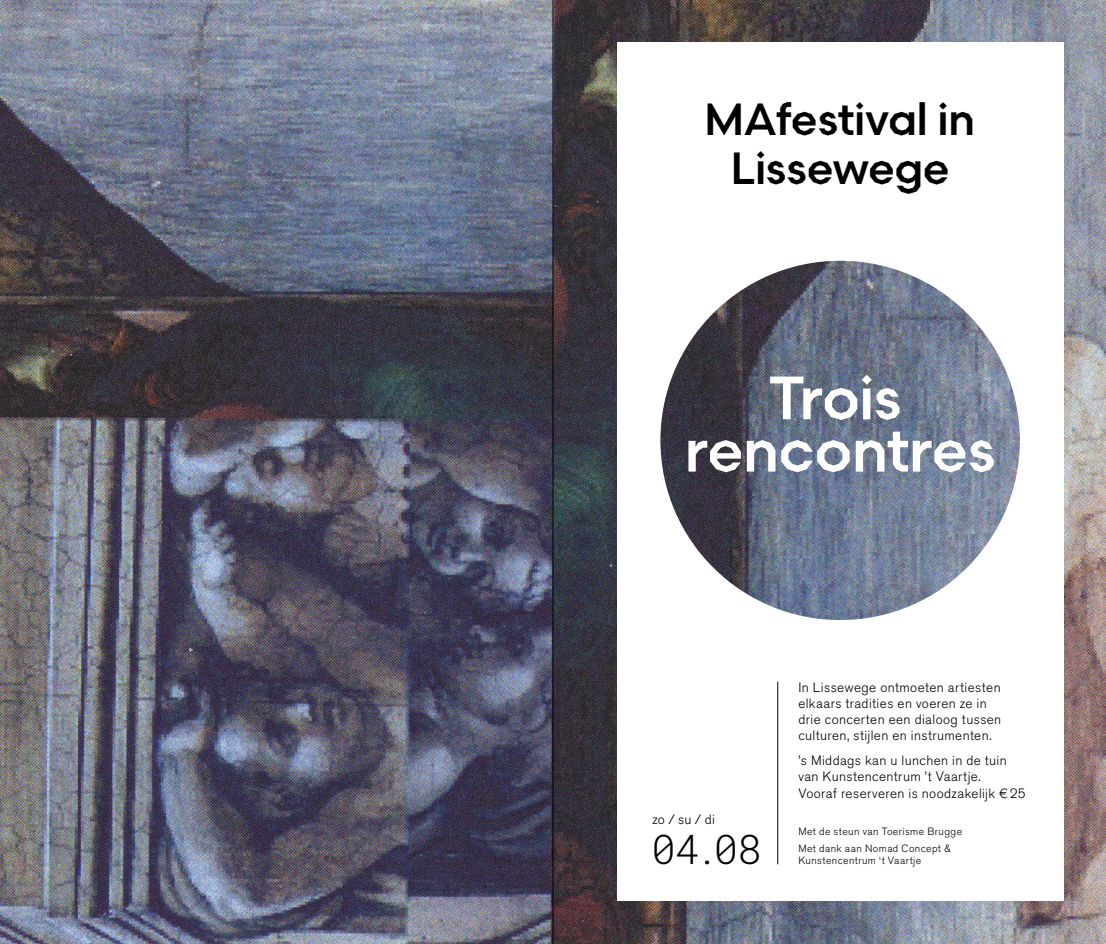
<style>
.page{position:relative;width:1106px;height:944px;background:#fff}
.page>*{position:absolute;margin:0;border:0;box-sizing:border-box;transform-origin:0 0}
.t1{font:700 61.05px/52.3px "Scandia Line";letter-spacing:-.03em;color:#fff;text-align:center}
.t2{font:700 45px/49.2px "Scandia Line";letter-spacing:-.025em;color:#000;text-align:center}
.t3{font:300 40.5px "Roboto Mono";color:#000}
.t4{font:300 13.5px/16.2px "Akzidenz Grotesk Pro";letter-spacing:.03em;color:#000}
.t5{font:300 10.5px/16.8px "Akzidenz Grotesk Pro";letter-spacing:.04em;color:#000}
</style>
<div class="page">
<img style="left:0;top:0;width:1106px;height:944px">
<div style="left:617px;top:43px;width:446px;height:858px;background:#fff"></div>
<hr style="left:777px;top:682px;width:1px;height:182px;background:#000">
<img style="left:660px;top:261px;width:359px;height:359px;border-radius:180px">
<hr style="left:553px;top:0;width:1px;height:944px;background:#000">
<h2 class="t2" style="left:704px;top:94px;width:273px">MAfestival in<br>Lissewege</h2>
<h1 class="t1" style="left:684px;top:371px;width:313px">Trois rencontres</h1>
<p class="t4" style="left:652px;top:811px;width:64px">zo / su / di</p>
<h3 class="t3" style="left:651px;top:821px;width:111px">04.08</h3>
<p class="t4" style="left:798px;top:679px;width:204px">In Lissewege ontmoeten artiesten elkaars tradities en voeren ze in drie concerten een dialoog tussen culturen, stijlen en instrumenten.</p>
<p class="t4" style="left:798px;top:752px;width:229px">’s Middags kan u lunchen in de tuin van Kunstencentrum ’t Vaartje.<br>Vooraf reserveren is noodzakelijk € 25</p>
<p class="t5" style="left:798px;top:823px;width:165px">Met de steun van Toerisme Brugge<br>Met dank aan Nomad Concept &amp;</p>
<p class="t5" style="left:798px;top:852px;width:124px">Kunstencentrum ‘t Vaartje</p>
</div>
